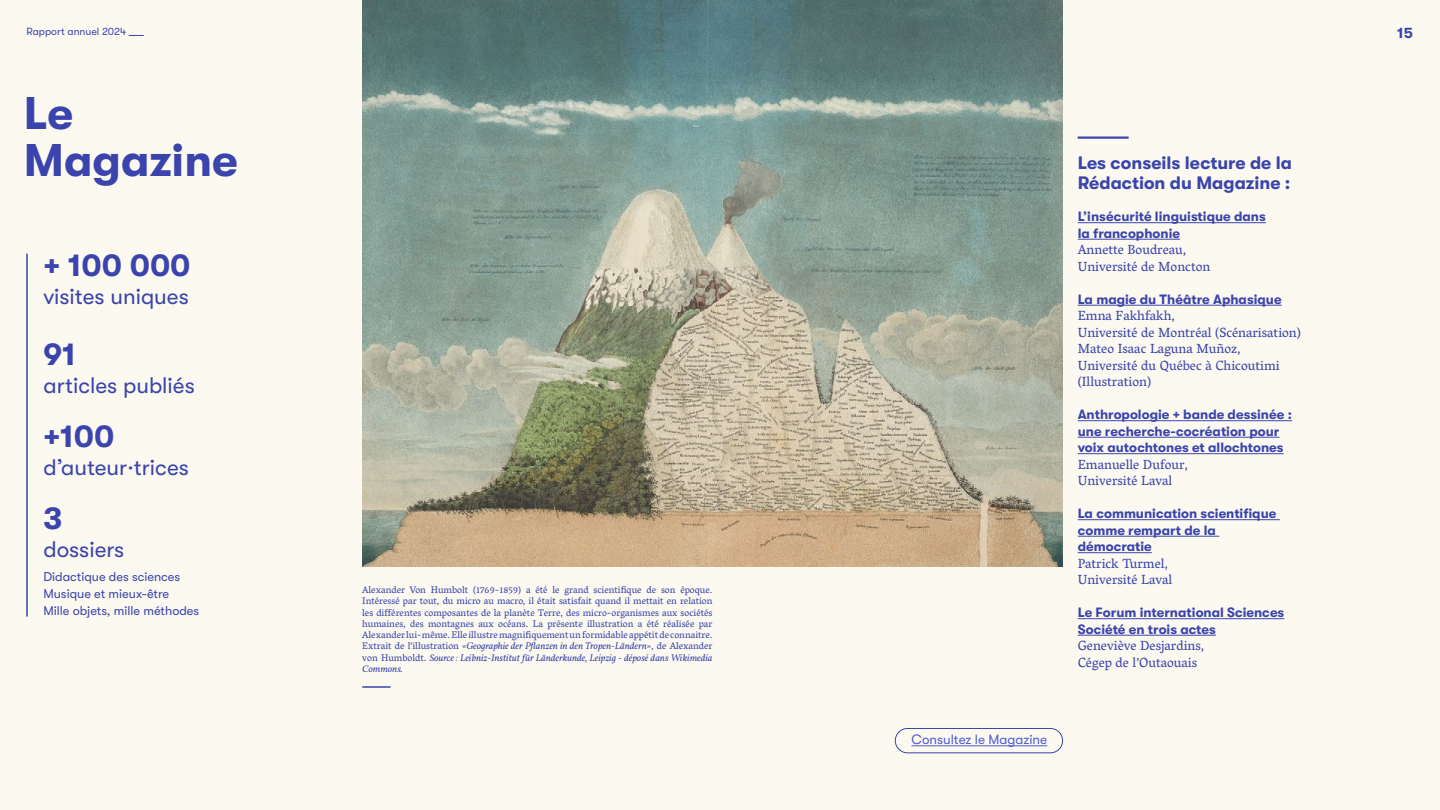
<style>
.page{position:relative;width:1440px;height:810px;background:#fcfaf0}
.page>*{position:absolute;margin:0;border:0;box-sizing:border-box;transform-origin:0 0}
.t1{font:700 45.75px/46.5px "GT Walsheim";color:#3b44ac}
.t2{font:700 31.5px "GT Walsheim";color:#3b44ac}
.t3{font:22.5px "GT Walsheim";color:#3b44ac}
.t4{font:700 18px/20.2px "GT Walsheim";color:#3b44ac}
.t5{font:700 15px "GT Walsheim";color:#3b44ac}
.t6{font:700 13.5px/16.5px "GT Walsheim";color:#3b44ac}
.t7{font:13.5px/16.5px "Vesper Libre";color:#3b44ac}
.t8{font:13.5px "GT Walsheim";color:#4f5cd6}
.t9{font:12.75px/17.2px "GT Walsheim";color:#3b44ac}
.t10{font:10.5px "GT Walsheim";color:#3b44ac}
.t11{font:9.75px/11.2px "Vesper Libre";color:#3b44ac;text-align:justify}
.t12{font:italic 9.75px/11.2px "Vollkorn";color:#3b44ac;text-align:justify}
.s1{font-family:"Vesper Libre";font-style:normal}
</style>
<div class="page">
<svg style="left:129px;top:35px;width:15px;height:1px"></svg>
<img style="left:362px;top:1px;width:701px;height:566px">
<hr style="left:362px;top:686px;width:29px;height:2px;background:#3b44ac">
<hr style="left:1078px;top:222px;width:188px;height:1px;background:#3b44ac">
<hr style="left:1078px;top:239px;width:102px;height:1px;background:#3b44ac">
<hr style="left:1078px;top:305px;width:204px;height:1px;background:#3b44ac">
<hr style="left:1078px;top:420px;width:214px;height:1px;background:#3b44ac">
<hr style="left:1078px;top:437px;width:201px;height:1px;background:#3b44ac">
<hr style="left:1078px;top:453px;width:206px;height:1px;background:#3b44ac">
<hr style="left:1078px;top:519px;width:202px;height:1px;background:#3b44ac">
<hr style="left:1078px;top:536px;width:141px;height:1px;background:#3b44ac">
<hr style="left:1078px;top:552px;width:74px;height:1px;background:#3b44ac">
<hr style="left:1078px;top:618px;width:206px;height:1px;background:#3b44ac">
<hr style="left:1078px;top:635px;width:138px;height:1px;background:#3b44ac">
<hr style="left:1078px;top:136px;width:51px;height:3px;background:#3b44ac">
<hr style="left:911px;top:745px;width:136px;height:1px;background:#4f5cd6">
<div style="left:895px;top:728px;width:168px;height:25px;border:1px solid #3b44ac;border-radius:12px"></div>
<hr style="left:26px;top:254px;width:2px;height:363px;background:#3b44ac">
<p class="t10" style="left:26px;top:26px;width:101px">Rapport annuel 2024</p>
<h3 class="t5" style="left:1397px;top:25px;width:17px">15</h3>
<h1 class="t1" style="left:24px;top:90px;width:216px">Le<br>Magazine</h1>
<h2 class="t2" style="left:43px;top:248px;width:149px">+ 100 000</h2>
<h3 class="t3" style="left:43px;top:284px;width:147px">visites uniques</h3>
<h2 class="t2" style="left:43px;top:337px;width:34px">91</h2>
<h3 class="t3" style="left:43px;top:373px;width:153px">articles publiés</h3>
<h2 class="t2" style="left:43px;top:419px;width:73px">+100</h2>
<h3 class="t3" style="left:43px;top:455px;width:147px">d’auteur·trices</h3>
<h2 class="t2" style="left:43px;top:500px;width:20px">3</h2>
<h3 class="t3" style="left:43px;top:536px;width:82px">dossiers</h3>
<h3 class="t9" style="left:43px;top:568px;width:157px">Didactique des sciences<br>Musique et mieux-être<br>Mille objets, mille méthodes</h3>
<p class="t11" style="left:362px;top:584px;width:352px">Alexander Von Humbolt (1769-1859) a été le grand scientifique de son époque.<br>Intéressé par tout, du micro au macro, il était satisfait quand il mettait en relation les différentes composantes de la planète Terre, des micro-organismes aux sociétés humaines, des montagnes aux océans. La présente illustration a été réalisée par Alexander lui-même. Elle illustre magnifiquement un formidable appétit de connaitre.</p>
<p class="t12" style="left:362px;top:640px;width:352px"><span class="s1">Extrait de l’illustration</span> «Geographie der Pflanzen in den Tropen-Ländern»<span class="s1">, de Alexander von Humboldt.</span> Source : Leibniz-Institut für Länderkunde, Leipzig - déposé dans Wikimedia Commons.</p>
<h3 class="t8" style="left:911px;top:732px;width:137px">Consultez le Magazine</h3>
<h3 class="t4" style="left:1078px;top:152px;width:216px">Les conseils lecture de la<br>Rédaction du Magazine :</h3>
<h3 class="t6" style="left:1078px;top:208px;width:190px">L’insécurité linguistique dans la francophonie</h3>
<h3 class="t7" style="left:1078px;top:241px;width:134px">Annette Boudreau,<br>Université de Moncton</h3>
<h3 class="t6" style="left:1078px;top:291px;width:205px">La magie du Théâtre Aphasique</h3>
<h3 class="t7" style="left:1078px;top:307px;width:225px">Emna Fakhfakh,<br>Université de Montréal (Scénarisation)<br>Mateo Isaac Laguna Muñoz,<br>Université du Québec à Chicoutimi (Illustration)</h3>
<h3 class="t6" style="left:1078px;top:406px;width:216px">Anthropologie + bande dessinée : une recherche-cocréation pour voix autochtones et allochtones</h3>
<h3 class="t7" style="left:1078px;top:456px;width:112px">Emanuelle Dufour,<br>Université Laval</h3>
<h3 class="t6" style="left:1078px;top:505px;width:200px">La communication scientifique comme rempart de la démocratie</h3>
<h3 class="t7" style="left:1078px;top:555px;width:96px">Patrick Turmel,<br>Université Laval</h3>
<h3 class="t6" style="left:1078px;top:604px;width:208px">Le Forum international Sciences<br>Société en trois actes</h3>
<h3 class="t7" style="left:1078px;top:637px;width:128px">Geneviève Desjardins,<br>Cégep de l’Outaouais</h3>
</div>
